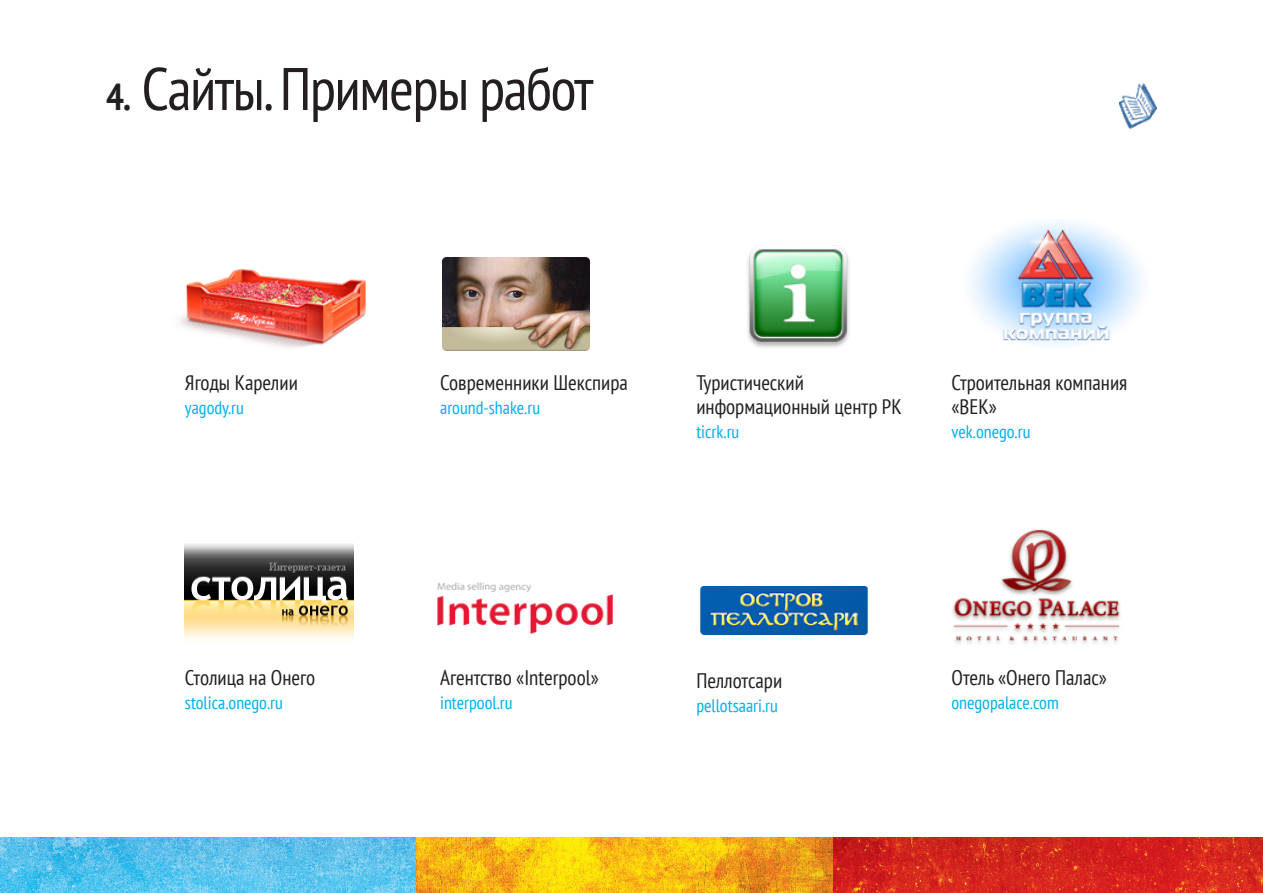
<style>
.page{position:relative;width:1263px;height:893px;background:#fff}
.page>*{position:absolute;margin:0;border:0;box-sizing:border-box;transform-origin:0 0}
.t1{font:condensed 60px "PT Sans";letter-spacing:-.025em;color:#231f20}
.t2{font:condensed 21px/24px "PT Sans";color:#231f20}
.t3{font:condensed 18px "PT Sans";color:#00aeef}
.s1{font-weight:700;font-size:37.5px}
</style>
<div class="page">
<img style="left:0;top:838px;width:417px;height:55px">
<img style="left:417px;top:838px;width:416px;height:55px">
<svg style="left:833px;top:838px;width:430px;height:55px;background:#d4261e"></svg>
<img style="left:179px;top:269px;width:187px;height:79px">
<img style="left:185px;top:544px;width:168px;height:95px">
<img style="left:442px;top:257px;width:147px;height:94px">
<img style="left:437px;top:582px;width:175px;height:52px">
<img style="left:747px;top:245px;width:102px;height:103px">
<img style="left:700px;top:586px;width:168px;height:50px">
<img style="left:970px;top:222px;width:173px;height:123px">
<img style="left:952px;top:529px;width:169px;height:115px">
<img style="left:1119px;top:83px;width:38px;height:45px">
<p class="t1" style="left:106px;top:50px;width:489px"><span class="s1">4.</span> Сайты. Примеры работ</p>
<p class="t2" style="left:185px;top:370px;width:114px">Ягоды Карелии</p>
<p class="t3" style="left:185px;top:396px;width:60px">yagody.ru</p>
<p class="t2" style="left:185px;top:665px;width:132px">Столица на Онего</p>
<p class="t3" style="left:185px;top:691px;width:99px">stolica.onego.ru</p>
<p class="t2" style="left:440px;top:370px;width:189px">Современники Шекспира</p>
<p class="t3" style="left:440px;top:396px;width:102px">around-shake.ru</p>
<p class="t2" style="left:696px;top:370px;width:207px">Туристический информационный центр РК</p>
<p class="t3" style="left:696px;top:420px;width:45px">ticrk.ru</p>
<p class="t2" style="left:951px;top:370px;width:177px">Строительная компания «ВЕК»</p>
<p class="t3" style="left:951px;top:420px;width:81px">vek.onego.ru</p>
<p class="t2" style="left:440px;top:665px;width:160px">Агентство «Interpool»</p>
<p class="t3" style="left:440px;top:691px;width:74px">interpool.ru</p>
<p class="t2" style="left:696px;top:668px;width:87px">Пеллотсари</p>
<p class="t3" style="left:696px;top:694px;width:83px">pellotsaari.ru</p>
<p class="t2" style="left:951px;top:665px;width:157px">Отель «Онего Палас»</p>
<p class="t3" style="left:951px;top:691px;width:109px">onegopalace.com</p>
</div>
